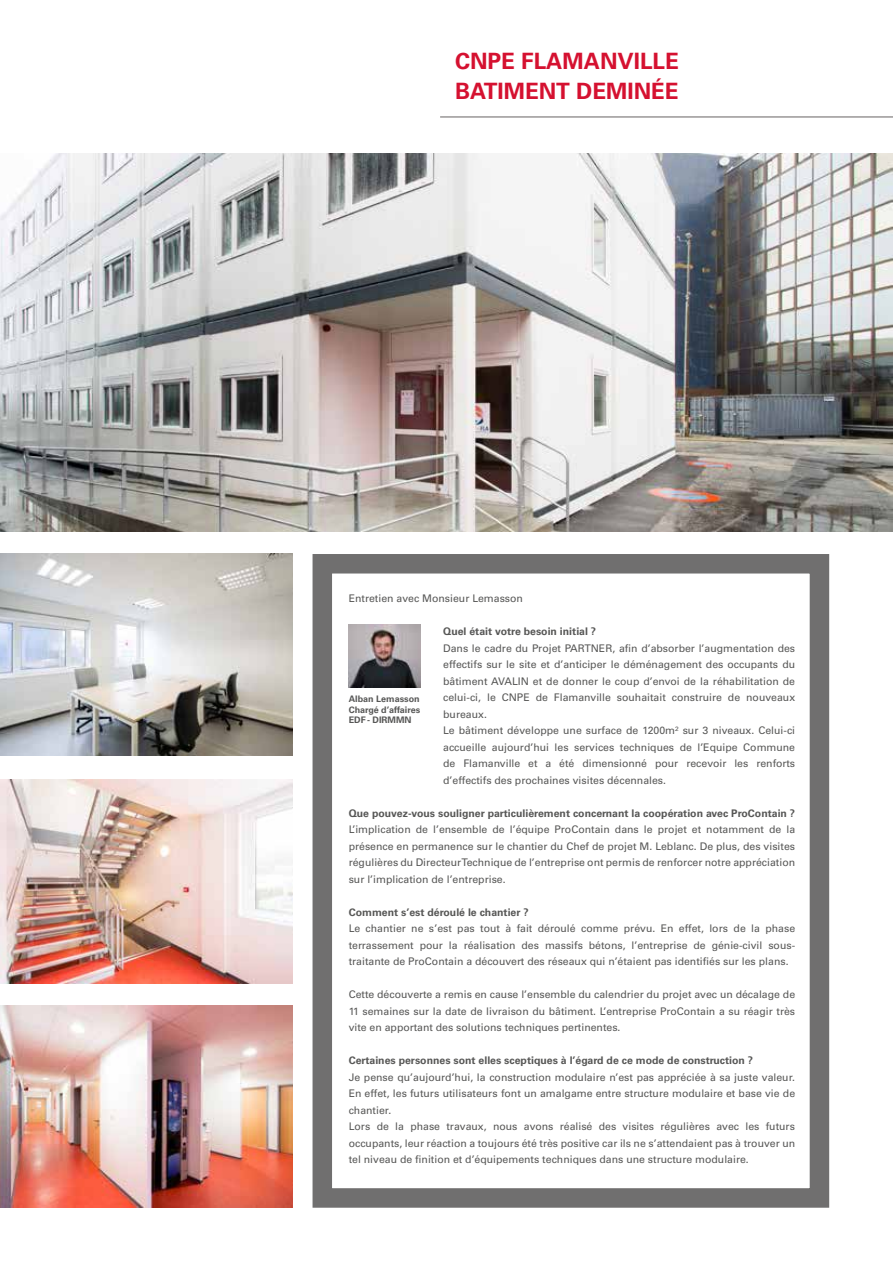
<style>
.page{position:relative;width:893px;height:1263px;background:#fff}
.page>*{position:absolute;margin:0;border:0;box-sizing:border-box;transform-origin:0 0}
.t1{font:700 22.5px/30px "Univers LT Pro 65";color:#d51130}
.t2{font:10.5px/16.5px "Univers LT Pro 55 Roman";color:#575756;text-align:justify}
.t3{font:700 10.5px "Univers LT Pro 65";color:#575756}
.t4{font:700 9px/10.8px "Univers LT Pro 65";color:#575756;text-align:justify}
</style>
<div class="page">
<img style="left:0;top:153px;width:893px;height:378px">
<img style="left:349px;top:625px;width:72px;height:63px">
<div style="left:313px;top:554px;width:516px;height:654px;border:20px solid #706f6f"></div>
<img style="left:0;top:1006px;width:292px;height:201px">
<img style="left:0;top:779px;width:292px;height:204px">
<img style="left:0;top:554px;width:292px;height:202px">
<hr style="left:440px;top:116px;width:453px;height:2px;background:#999797">
<h1 class="t1" style="left:455px;top:46px;width:225px">CNPE FLAMANVILLE<br>BATIMENT Deminée</h1>
<p class="t2" style="left:349px;top:590px;width:176px">Entretien avec Monsieur Lemasson</p>
<p class="t3" style="left:443px;top:625px;width:154px">Quel était votre besoin initial ?</p>
<p class="t2" style="left:443px;top:640px;width:353px;text-align:left">Dans le cadre du Projet PARTNER, afin d’absorber l’augmentation des effectifs sur le site et d’anticiper le déménagement des occupants du bâtiment AVALIN et de donner le coup d’envoi de la réhabilitation de celui-ci, le CNPE de Flamanville souhaitait construire de nouveaux bureaux.<br>Le bâtiment développe une surface de 1200m² sur 3 niveaux. Celui-ci accueille aujourd’hui les services techniques de l’Equipe Commune de Flamanville et a été dimensionné pour recevoir les renforts d’effectifs des prochaines visites décennales.</p>
<p class="t3" style="left:349px;top:807px;width:448px">Que pouvez-vous souligner particulièrement concernant la coopération avec ProContain ?</p>
<p class="t2" style="left:349px;top:821px;width:448px">L’implication de l’ensemble de l’équipe ProContain dans le projet et notamment de la présence en permanence sur le chantier du Chef de projet M. Leblanc. De plus, des visites régulières du Directeur Technique de l’entreprise ont permis de renforcer notre appréciation sur l’implication de l’entreprise.</p>
<p class="t3" style="left:349px;top:906px;width:182px">Comment s’est déroulé le chantier ?</p>
<p class="t2" style="left:349px;top:920px;width:448px">Le chantier ne s’est pas tout à fait déroulé comme prévu. En effet, lors de la phase terrassement pour la réalisation des massifs bétons, l’entreprise de génie-civil sous&shy;traitante de ProContain a découvert des réseaux qui n’étaient pas identifiés sur les plans.</p>
<p class="t2" style="left:349px;top:986px;width:448px">Cette découverte a remis en cause l’ensemble du calendrier du projet avec un décalage de 11 semaines sur la date de livraison du bâtiment. L’entreprise ProContain a su réagir très vite en apportant des solutions techniques pertinentes.</p>
<p class="t3" style="left:349px;top:1054px;width:406px">Certaines personnes sont elles sceptiques à l’égard de ce mode de construction ?</p>
<p class="t2" style="left:349px;top:1069px;width:448px;text-align:left">Je pense qu’aujourd’hui, la construction modulaire n’est pas appréciée à sa juste valeur.<br>En effet, les futurs utilisateurs font un amalgame entre structure modulaire et base vie de chantier.<br>Lors de la phase travaux, nous avons réalisé des visites régulières avec les futurs occupants, leur réaction a toujours été très positive car ils ne s’attendaient pas à trouver un tel niveau de finition et d’équipements techniques dans une structure modulaire.</p>
<p class="t4" style="left:349px;top:693px;width:73px">Alban Lemasson Chargé d’affaires EDF - DIRMMN</p>
</div>
